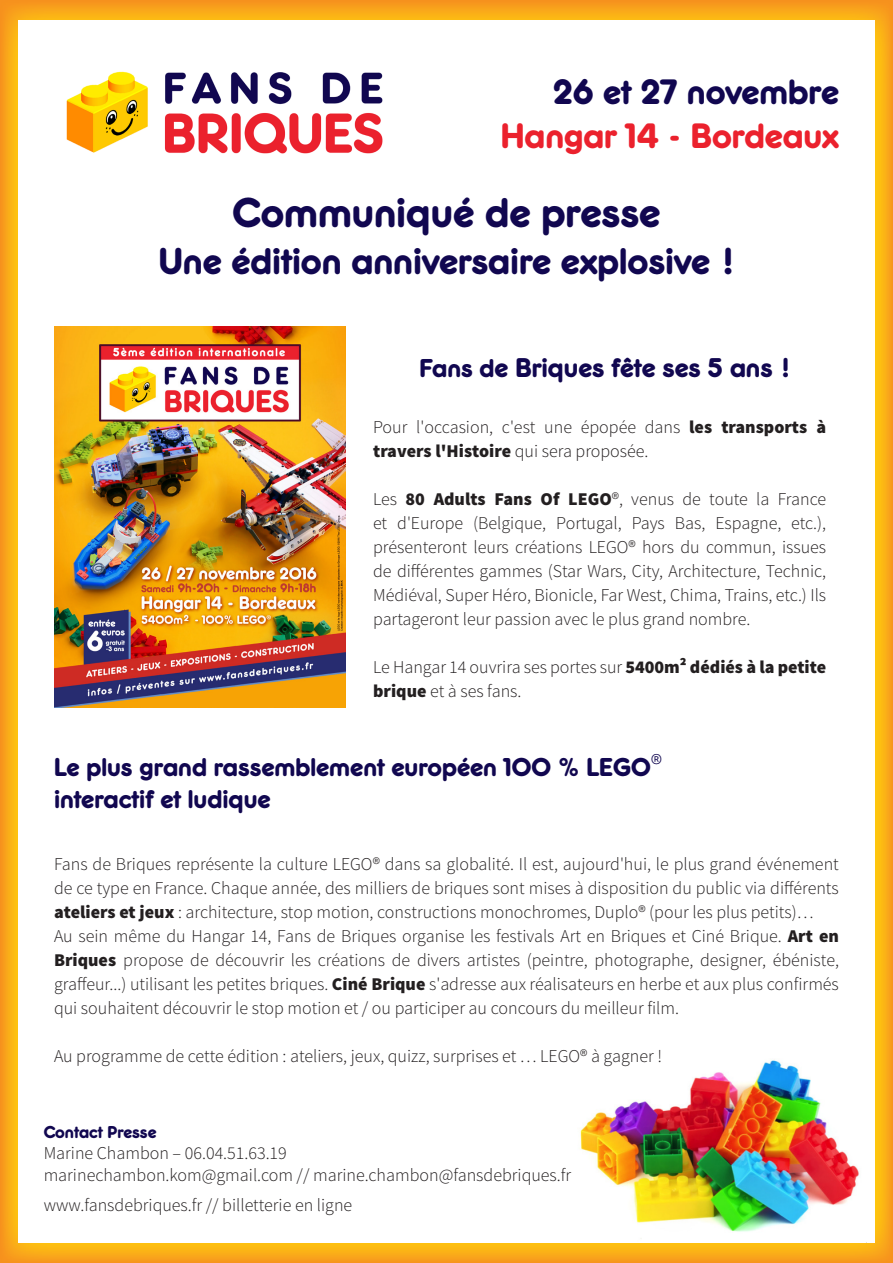
<style>
.page{position:relative;width:893px;height:1263px;background:#fff}
.page>*{position:absolute;margin:0;border:0;box-sizing:border-box;transform-origin:0 0}
.t1{font:500 43.65px "Frankfurter EF";color:#110750}
.t2{font:500 39px "Frankfurter EF";color:#110750}
.t3{font:500 36.9px "Frankfurter EF";color:#eb212d}
.t4{font:500 36.9px "Frankfurter EF";color:#110750}
.t5{font:500 28.35px "Frankfurter EF";color:#110750}
.t6{font:500 27px "Frankfurter EF";color:#110750}
.t7{font:300 26.85px "Source Sans Pro";color:#110750}
.t8{font:300 18px/24px "Source Sans Pro";color:#231f20;text-align:justify}
.t9{font:500 18px "Frankfurter EF";color:#110750}
.s1{font-size:27px}
.s2{font-weight:900}
</style>
<div class="page">
<img style="left:1px;top:1px;width:892px;height:1262px">
<div style="left:18px;top:20px;width:857px;height:1223px;background:#fff"></div>
<img style="left:66px;top:71px;width:317px;height:83px">
<img style="left:54px;top:327px;width:291px;height:380px">
<img style="left:580px;top:1059px;width:287px;height:184px">
<p class="t4" style="left:553px;top:71px;width:287px">26 et 27 novembre</p>
<p class="t3" style="left:501px;top:115px;width:340px">Hangar 14 - Bordeaux</p>
<p class="t1" style="left:233px;top:188px;width:429px">Communiqué de presse</p>
<p class="t2" style="left:159px;top:239px;width:577px">Une édition anniversaire explosive !</p>
<p class="t5" style="left:419px;top:352px;width:372px"><span class="s1">Fans d</span>e Briques fête ses 5 ans !</p>
<p class="t8" style="left:373px;top:416px;width:455px">Pour l'occasion, c'est une épopée dans <span class="s2">les transports à travers l'Histoire</span> qui sera proposée.</p>
<p class="t8" style="left:373px;top:488px;width:455px">Les <span class="s2">80 Adults Fans Of LEGO</span>®, venus de toute la France et d'Europe (Belgique, Portugal, Pays Bas, Espagne, etc.), présenteront leurs créations LEGO® hors du commun, issues de différentes gammes (Star Wars, City, Architecture, Technic, Médiéval, Super Héro, Bionicle, Far West, Chima, Trains, etc.) Ils partageront leur passion avec le plus grand nombre.</p>
<p class="t8" style="left:373px;top:656px;width:455px">Le Hangar 14 ouvrira ses portes sur <span class="s2">5400m² dédiés à la petite brique</span> et à ses fans.</p>
<p class="t7" style="left:651px;top:748px;width:12px">®</p>
<p class="t6" style="left:54px;top:752px;width:598px">Le plus grand rassemblement européen 100 % LEGO</p>
<p class="t6" style="left:54px;top:784px;width:218px">interactif et ludique</p>
<p class="t8" style="left:54px;top:852px;width:786px">Fans de Briques représente la culture LEGO® dans sa globalité. Il est, aujourd'hui, le plus grand événement de ce type en France. Chaque année, des milliers de briques sont mises à disposition du public via différents <span class="s2">ateliers et jeux</span> : architecture, stop motion, constructions monochromes, Duplo® (pour les plus petits)…</p>
<p class="t8" style="left:54px;top:924px;width:786px">Au sein même du Hangar 14, Fans de Briques organise les festivals Art en Briques et Ciné Brique. <span class="s2">Art en Briques</span> propose de découvrir les créations de divers artistes (peintre, photographe, designer, ébéniste, graffeur...) utilisant les petites briques. <span class="s2">Ciné Brique</span> s'adresse aux réalisateurs en herbe et aux plus confirmés qui souhaitent découvrir le stop motion et / ou participer au concours du meilleur film.</p>
<p class="t8" style="left:54px;top:1044px;width:609px">Au programme de cette édition : ateliers, jeux, quizz, surprises et … LEGO® à gagner !</p>
<p class="t9" style="left:44px;top:1122px;width:114px">Contact Presse</p>
<p class="t8" style="left:44px;top:1141px;width:245px">Marine Chambon – 06.04.51.63.19</p>
<p class="t8" style="left:44px;top:1163px;width:529px">marinechambon.kom@gmail.com // marine.chambon@fansdebriques.fr</p>
<p class="t8" style="left:44px;top:1193px;width:310px">www.fansdebriques.fr // billetterie en ligne</p>
</div>
